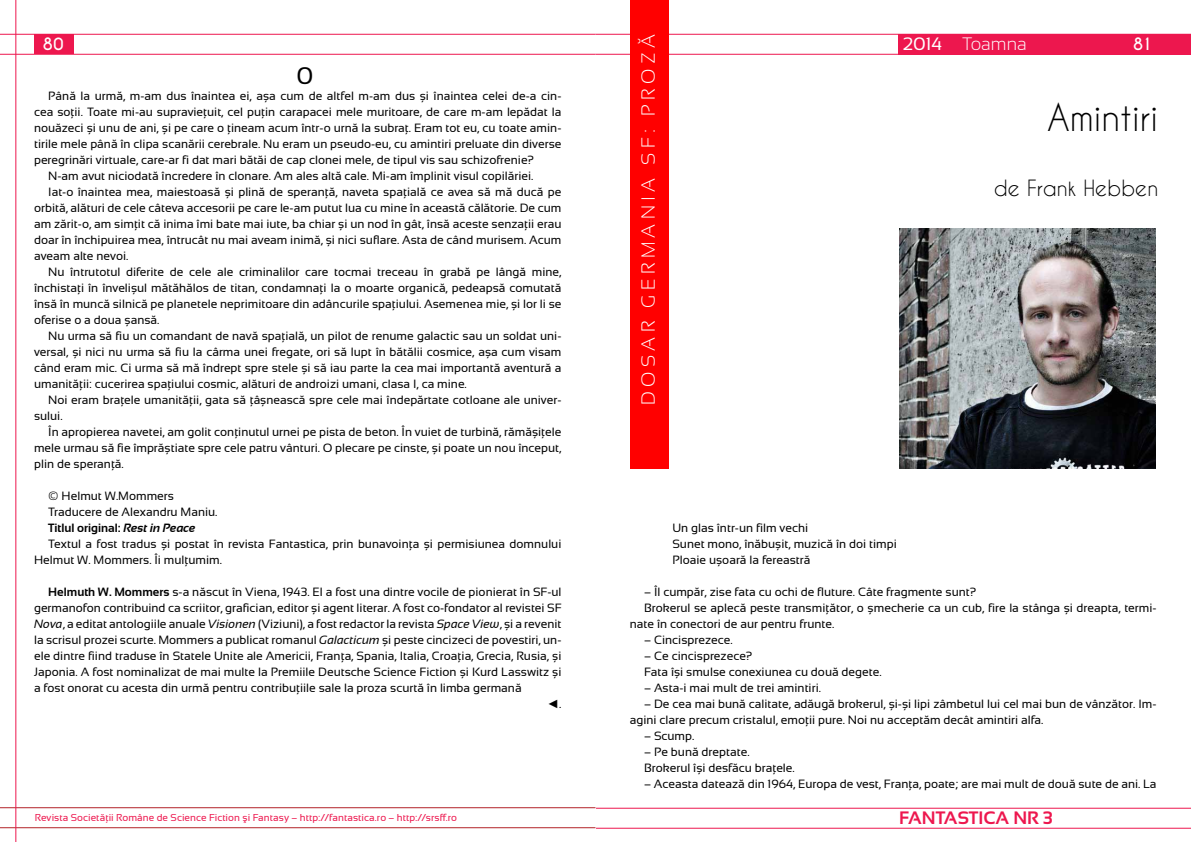
<style>
.page{position:relative;width:1191px;height:842px;background:#fff}
.page>*{position:absolute;margin:0;border:0;box-sizing:border-box;transform-origin:0 0}
.t1{font:36px "Caviar Dreams";color:#000}
.t2{font:24px "Sansation";color:#000}
.t3{font:21px "Caviar Dreams";color:#000}
.t4{font:300 19px "Sansation";letter-spacing:.23em;color:#fff}
.t5{font:700 18px "Sansation";color:#ed174e}
.t6{font:300 18px "Sansation";color:#fff}
.t7{font:18px "Sansation";color:#fff}
.t8{font:700 16px "Caviar Dreams";color:#fff}
.t9{font:12px/16px "Sansation";color:#000}
.t10{font:700 12px "Sansation";color:#000}
.t11{font:12px "Book Antiqua";color:#000}
.t12{font:10px "Sansation";letter-spacing:.005em;color:#ed174e}
.s1{font-style:italic}
.s2{font-weight:700}
.s3{font-family:"Sansation"}
</style>
<div class="page">
<div style="left:899px;top:34px;width:292px;height:20px;background:#ed174e"></div>
<hr style="left:595px;top:34px;width:596px;height:1px;background:#ed174e">
<hr style="left:595px;top:54px;width:596px;height:1px;background:#ed174e">
<div style="left:34px;top:34px;width:40px;height:20px;background:#ed174e"></div>
<hr style="left:0;top:34px;width:595px;height:1px;background:#ed174e">
<hr style="left:0;top:54px;width:595px;height:1px;background:#ed174e">
<hr style="left:596px;top:808px;width:595px;height:1px;background:#ed174e">
<hr style="left:596px;top:828px;width:595px;height:1px;background:#ed174e">
<hr style="left:0;top:807px;width:595px;height:1px;background:#b22328">
<hr style="left:0;top:827px;width:595px;height:1px;background:#b22328">
<hr style="left:16px;top:0;width:1px;height:842px;background:#ed174e">
<div style="left:630px;top:0;width:38px;height:468px;background:#f00"></div>
<img style="left:899px;top:228px;width:256px;height:240px">
<h3 class="t4" style="left:637px;top:405px;width:372px;rotate:-90deg">DOSAR GERMANIA SF: pro ză</h3>
<h3 class="t8" style="left:43px;top:35px;width:22px">80</h3>
<h3 class="t6" style="left:962px;top:34px;width:66px">Toamna</h3>
<h3 class="t8" style="left:1133px;top:34px;width:21px">81</h3>
<h3 class="t7" style="left:903px;top:34px;width:41px">2014</h3>
<h2 class="t2" style="left:296px;top:62px;width:18px">0</h2>
<p class="t9" style="left:48px;top:88px;width:515px">Până la urmă, m-am dus înaintea ei, așa cum de altfel m-am dus și înaintea celei de-a cin-</p>
<p class="t9" style="left:34px;top:104px;width:529px">cea soții. Toate mi-au supraviețuit, cel puțin carapacei mele muritoare, de care m-am lepădat la</p>
<p class="t9" style="left:34px;top:120px;width:529px">nouăzeci și unu de ani, și pe care o țineam acum într-o urnă la subraț. Eram tot eu, cu toate amin-</p>
<p class="t9" style="left:34px;top:136px;width:529px">tirile mele până în clipa scanării cerebrale. Nu eram un pseudo-eu, cu amintiri preluate din diverse</p>
<p class="t9" style="left:34px;top:152px;width:501px">peregrinări virtuale, care-ar fi dat mari bătăi de cap clonei mele, de tipul vis sau schizofrenie?</p>
<p class="t9" style="left:48px;top:168px;width:487px">N-am avut niciodată încredere în clonare. Am ales altă cale. M i-am împlinit visul copilăriei.</p>
<p class="t9" style="left:48px;top:184px;width:515px">Iat-o înaintea mea, maiestoasă și plină de speranță, naveta spațială ce avea să mă ducă pe</p>
<p class="t9" style="left:34px;top:200px;width:529px">orbită, alături de cele câteva accesorii pe care le-am putut lua cu mine în această călătorie. De cum</p>
<p class="t9" style="left:34px;top:216px;width:529px">am zărit-o, am simțit că inima îmi bate mai iute, ba chiar și un nod în gât, însă aceste senzații erau</p>
<p class="t9" style="left:34px;top:232px;width:529px">doar în închipuirea mea, întrucât nu mai aveam inimă, și nici suflare. Asta de când murisem. Acum</p>
<p class="t9" style="left:34px;top:248px;width:96px">aveam alte nevoi.</p>
<p class="t9" style="left:48px;top:264px;width:515px">Nu întrutotul diferite de cele ale criminalilor care tocmai treceau în grabă pe lângă mine,</p>
<p class="t9" style="left:34px;top:280px;width:529px">închistați în învelișul mătăhălos de titan, condamnați la o moarte organică, pedeapsă comutată</p>
<p class="t9" style="left:34px;top:296px;width:529px">însă în muncă silnică pe planetele neprimitoare din adâncurile spațiului. Asemenea mie, și lor li se</p>
<p class="t9" style="left:34px;top:312px;width:127px">oferise o a doua șansă.</p>
<p class="t9" style="left:48px;top:328px;width:515px">Nu urma să fiu un comandant de navă spațială, un pilot de renume galactic sau un soldat uni-</p>
<p class="t9" style="left:34px;top:344px;width:529px">versal, și nici nu urma să fiu la cârma unei fregate, ori să lupt în bătălii cosmice, așa cum visam</p>
<p class="t9" style="left:34px;top:360px;width:529px">când eram mic. Ci urma să mă îndrept spre stele și să iau parte la cea mai importantă aventură a</p>
<p class="t9" style="left:34px;top:376px;width:434px">umanității: cucerirea spațiului cosmic, alături de androizi umani, clasa I, ca mine.</p>
<p class="t9" style="left:48px;top:392px;width:515px">Noi eram brațele umanității, gata să țâșnească spre cele mai îndepărtate cotloane ale univer-</p>
<p class="t9" style="left:34px;top:408px;width:30px">sului.</p>
<p class="t9" style="left:48px;top:424px;width:515px">În apropierea navetei, am golit conținutul urnei pe pista de beton. În vuiet de turbină, rămășițele</p>
<p class="t9" style="left:34px;top:440px;width:529px">mele urmau să fie împrăștiate spre cele patru vânturi. O plecare pe cinste, și poate un nou început,</p>
<p class="t9" style="left:34px;top:456px;width:91px">plin de speranță.</p>
<p class="t9" style="left:48px;top:488px;width:127px">© Helmut W.Mommers</p>
<p class="t9" style="left:48px;top:504px;width:171px">Traducere de Alexandru Maniu.</p>
<p class="t10" style="left:48px;top:521px;width:149px">Titlul original: <span class="s1">Rest in Peace</span></p>
<p class="t9" style="left:48px;top:536px;width:514px">Textul a fost tradus și postat în revista Fantastica, prin bunavoința și permisiunea domnului</p>
<p class="t9" style="left:34px;top:552px;width:189px">Helmut W. Mommers. Îi mulțumim.</p>
<p class="t9" style="left:34px;top:584px;width:529px;text-align:justify;text-indent:14px"><span class="s2">Helmuth W. Mommers</span> s-a născut în Viena, 1943. El a fost una dintre vocile de pionierat în SF-ul germanofon contribuind ca scriitor, grafician, editor și agent literar. A fost co-fondator al revistei SF <span class="s1">Nova</span>, a editat antologiile anuale <span class="s1">Visionen</span> (Viziuni), a fost redactor la revista <span class="s1">Space View</span>, și a revenit la scrisul prozei scurte. Mommers a publicat romanul <span class="s1">Galacticum</span> și peste cincizeci de povestiri, un&shy;ele dintre fiind traduse în Statele Unite ale Americii, Franța, Spania, Italia, Croația, Grecia, Rusia, și Japonia. A fost nominalizat de mai multe la Premiile Deutsche Science Fiction și Kurd Lasswitz și a fost onorat cu acesta din urmă pentru contribuțiile sale la proza scurtă în limba germană</p>
<p class="t11" style="left:547px;top:695px;width:16px">◄<span class="s3">.</span></p>
<h1 class="t1" style="left:1047px;top:95px;width:113px">Amintiri</h1>
<h3 class="t3" style="left:993px;top:175px;width:166px">de Frank Hebben</h3>
<p class="t9" style="left:672px;top:520px;width:226px">Un glas într-un film vechi<br>Sunet mono, înăbușit, muzică în doi timpi<br>Ploaie ușoară la fereastră</p>
<p class="t9" style="left:644px;top:584px;width:334px">– Îl cumpăr, zise fata cu ochi de fluture. Câte fragmente sunt?</p>
<p class="t9" style="left:644px;top:600px;width:514px">Brokerul se aplecă peste transmițător, o șmecherie ca un cub, fire la stânga și dreapta, termi-</p>
<p class="t9" style="left:630px;top:616px;width:206px">nate în conectori de aur pentru frunte.</p>
<p class="t9" style="left:644px;top:632px;width:90px">– Cincisprezece.</p>
<p class="t9" style="left:644px;top:648px;width:239px">– Ce cincisprezece?<br>Fata își smulse conexiunea cu două degete.</p>
<p class="t9" style="left:644px;top:680px;width:178px">– Asta-i mai mult de trei amintiri.</p>
<p class="t9" style="left:630px;top:696px;width:528px;text-indent:14px">– De cea mai bună calitate, adăugă brokerul, și-și lipi zâmbetul lui cel mai bun de vânzător. Im&shy;agini clare precum cristalul, emoții pure. Noi nu acceptăm decât amintiri alfa.</p>
<p class="t9" style="left:644px;top:728px;width:52px">– Scump.</p>
<p class="t9" style="left:644px;top:744px;width:152px">– Pe bună dreptate.<br>Brokerul își desfăcu brațele.</p>
<p class="t9" style="left:644px;top:776px;width:514px">– Aceasta datează din 1964, Europa de vest, Franța, poate; are mai mult de două sute de ani. La</p>
<p class="t12" style="left:35px;top:812px;width:424px">Revista Societăţii Române de Science Fiction şi Fantasy – http://fantastica.ro – http://srsff.ro</p>
<h3 class="t5" style="left:899px;top:808px;width:155px">fantastica Nr 3</h3>
</div>
